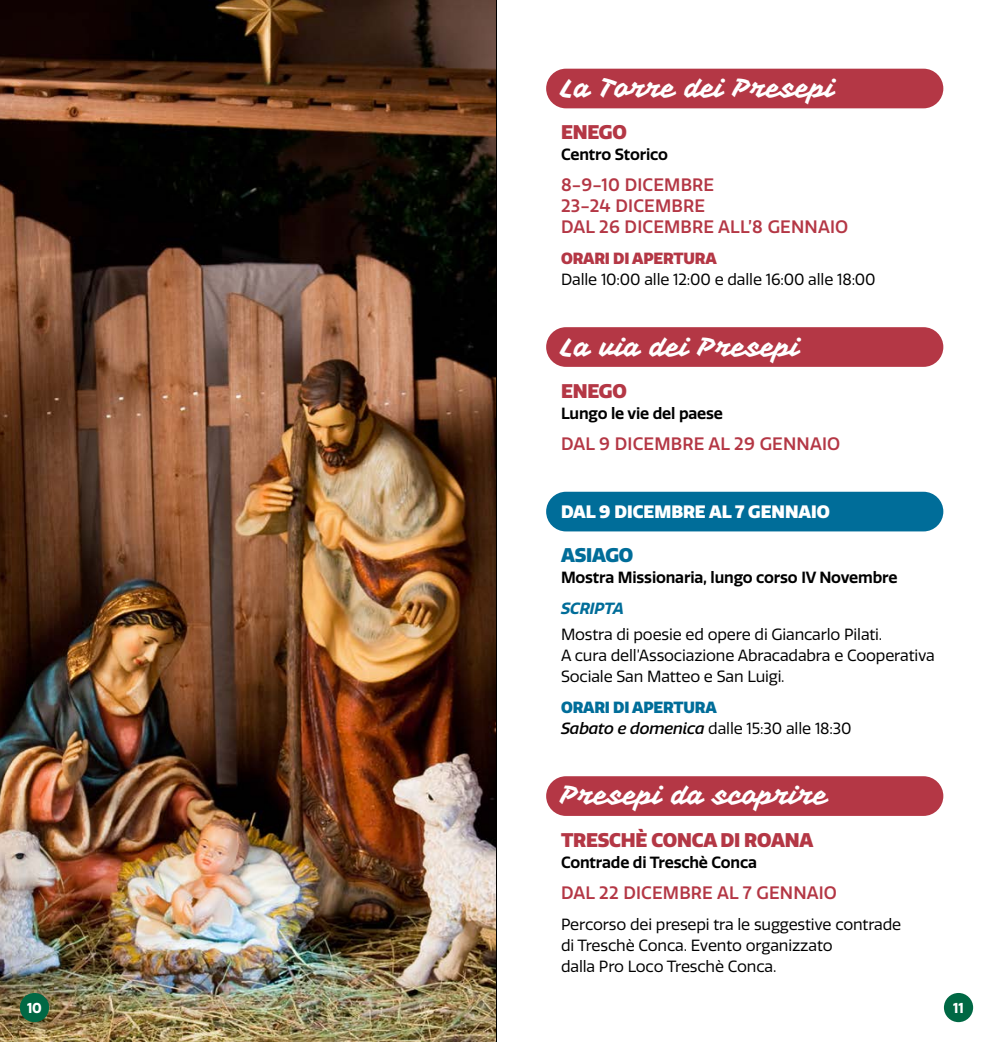
<style>
.page{position:relative;width:993px;height:1042px;background:#fff}
.page>*{position:absolute;margin:0;border:0;box-sizing:border-box;transform-origin:0 0}
.t1{font:26.25px "Vampiro One";color:#fff}
.t2{font:900 19.25px "Quatro";letter-spacing:-.01em;color:#b43745}
.t3{font:900 19.25px "Quatro";letter-spacing:-.01em;color:#006d99}
.t4{font:500 17.5px/21px "Quatro";letter-spacing:.01em;color:#b43745}
.t5{font:900 17.5px "Quatro";color:#fff}
.t6{font:15.75px/21px "Quatro";letter-spacing:-.01em;color:#000}
.t7{font:600 15.75px "Quatro";letter-spacing:-.01em;color:#000}
.t8{font:900 15.75px "Quatro";letter-spacing:-.01em;color:#b43745}
.t9{font:italic 700 15.75px "Quatro";letter-spacing:-.01em;color:#006d99}
.t10{font:700 14px "Quatro";color:#fff}
.s1{font-weight:900;color:#006d99}
.s2{font-weight:500;font-style:italic}
</style>
<div class="page">
<img style="left:0;top:0;width:496px;height:1042px">
<div style="left:546px;top:69px;width:397px;height:39px;background:#b43745;border-radius:20px"></div>
<div style="left:546px;top:327px;width:397px;height:40px;background:#b43745;border-radius:20px"></div>
<div style="left:546px;top:492px;width:397px;height:39px;background:#006d99;border-radius:20px"></div>
<div style="left:546px;top:776px;width:397px;height:40px;background:#b43745;border-radius:20px"></div>
<div style="left:20px;top:993px;width:29px;height:29px;background:#006844;border-radius:50%"></div>
<div style="left:943px;top:993px;width:29px;height:29px;background:#006844;border-radius:50%"></div>
<hr style="left:496px;top:0;width:1px;height:1042px;background:#000">
<h1 class="t1" style="left:561px;top:72px;width:275px">La Torre dei Presepi</h1>
<p class="t2" style="left:561px;top:121px;width:67px">ENEGO</p>
<p class="t7" style="left:561px;top:145px;width:108px">Centro Storico</p>
<p class="t4" style="left:561px;top:175px;width:288px">8-9-10 DICEMBRE<br>23-24 DICEMBRE<br>DAL 26 DICEMBRE ALL’8 GENNAIO</p>
<p class="t8" style="left:561px;top:249px;width:157px">ORARI DI APERTURA</p>
<p class="t6" style="left:561px;top:269px;width:316px">Dalle 10:00 alle 12:00 e dalle 16:00 alle 18:00</p>
<h1 class="t1" style="left:561px;top:331px;width:240px">La via dei Presepi</h1>
<p class="t2" style="left:561px;top:379px;width:67px">ENEGO</p>
<p class="t7" style="left:561px;top:404px;width:163px">Lungo le vie del paese</p>
<p class="t4" style="left:561px;top:433px;width:280px">DAL 9 DICEMBRE AL 29 GENNAIO</p>
<p class="t5" style="left:561px;top:501px;width:270px">DAL 9 DICEMBRE AL 7 GENNAIO</p>
<p class="t3" style="left:561px;top:544px;width:74px">ASIAGO</p>
<p class="t7" style="left:561px;top:568px;width:338px">Mostra Missionaria, lungo corso IV Novembre</p>
<p class="t9" style="left:561px;top:599px;width:64px">SCRIPTA</p>
<p class="t6" style="left:561px;top:624px;width:375px">Mostra di poesie ed opere di Giancarlo Pilati.<br>A cura dell’Associazione Abracadabra e Cooperativa<br>Sociale San Matteo e San Luigi.</p>
<p class="t6" style="left:561px;top:697px;width:292px"><span class="s1">ORARI DI APERTURA<br></span><span class="s2">Sabato e domenica</span> dalle 15:30 alle 18:30</p>
<h1 class="t1" style="left:561px;top:779px;width:268px">Presepi da scoprire</h1>
<p class="t2" style="left:561px;top:828px;width:253px">TRESCHÈ CONCA DI ROANA</p>
<p class="t7" style="left:561px;top:853px;width:197px">Contrade di Treschè Conca</p>
<p class="t4" style="left:561px;top:882px;width:277px">DAL 22 DICEMBRE AL 7 GENNAIO</p>
<p class="t6" style="left:561px;top:914px;width:342px">Percorso dei presepi tra le suggestive contrade di Treschè Conca. Evento organizzato<br>dalla Pro Loco Treschè Conca.</p>
<p class="t10" style="left:27px;top:999px;width:16px">10</p>
<p class="t10" style="left:952px;top:999px;width:12px">11</p>
</div>
